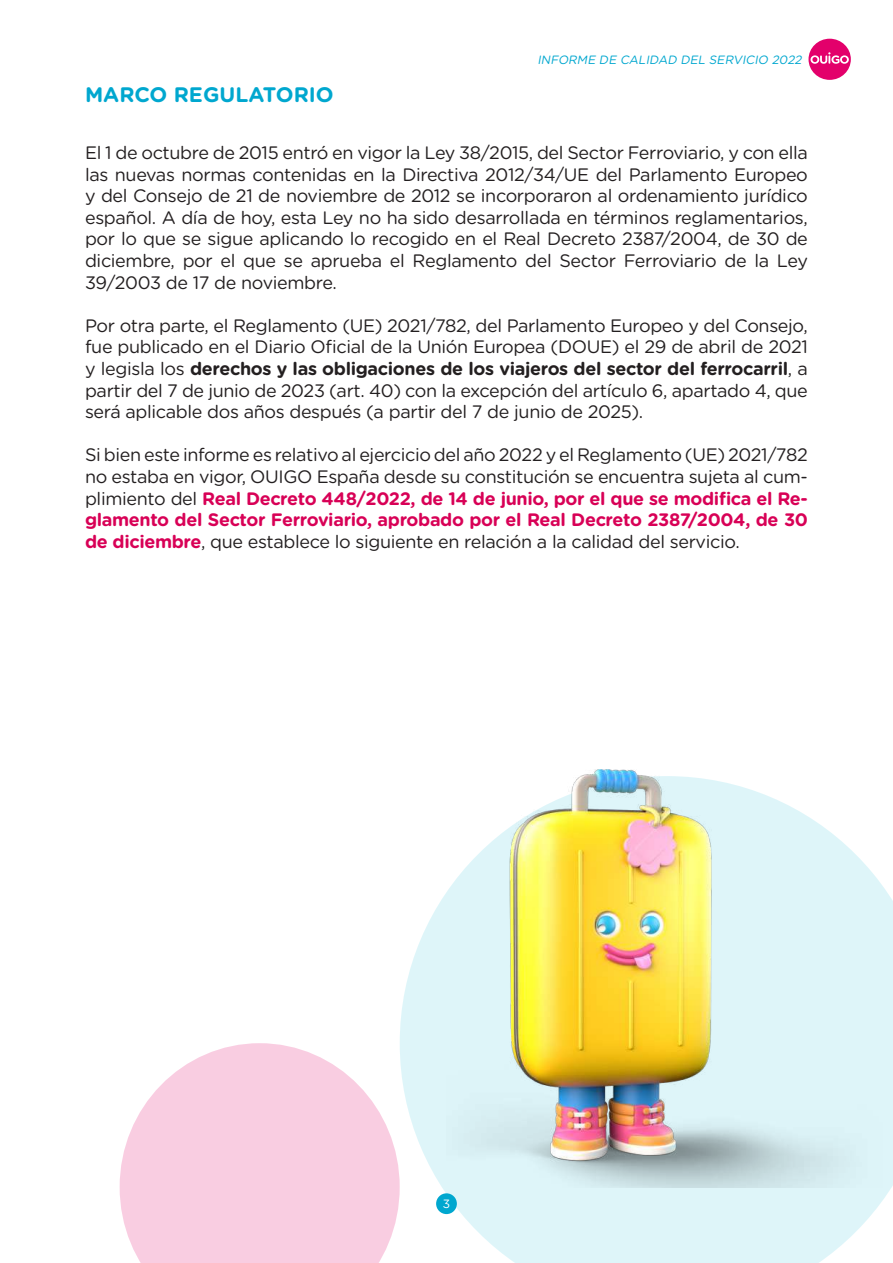
<style>
.page{position:relative;width:893px;height:1263px;background:#fff}
.page>*{position:absolute;margin:0;border:0;box-sizing:border-box;transform-origin:0 0}
.t1{font:700 21px "Gotham Rounded";color:#00a7cf}
.t2{font:18px/21.6px "Gotham Rounded";letter-spacing:-.02em;color:#231f20;text-align:justify}
.t3{font:italic 12px "Gotham Rounded";color:#00a7cf}
.t4{font:12px "Gotham Rounded";color:#fff}
.s1{font-weight:700}
.s2{font-weight:700;color:#d80056}
</style>
<div class="page">
<svg style="left:120px;top:1043px;width:280px;height:220px;fill:#f9cde1"></svg>
<svg style="left:400px;top:885px;width:493px;height:378px;fill:#def5f9"></svg>
<div style="left:436px;top:1193px;width:21px;height:21px;background:#00a7cf;border-radius:50%"></div>
<div style="left:808px;top:39px;width:43px;height:41px;background:#e3006b;border-radius:50%"></div>
<svg style="left:810px;top:52px;width:39px;height:12px"></svg>
<img style="left:446px;top:770px;width:436px;height:417px">
<p class="t1" style="left:85px;top:79px;width:250px">MARCO REGULATORIO</p>
<p class="t3" style="left:537px;top:51px;width:269px">INFORME DE CALIDAD DEL SERVICIO 2022</p>
<p class="t2" style="left:85px;top:141px;width:724px">El 1 de octubre de 2015 entró en vigor la Ley 38/2015, del Sector Ferroviario, y con ella las nuevas normas contenidas en la Directiva 2012/34/UE del Parlamento Europeo y del Consejo de 21 de noviembre de 2012 se incorporaron al ordenamiento jurídico español. A día de hoy, esta Ley no ha sido desarrollada en términos reglamentarios, por lo que se sigue aplicando lo recogido en el Real Decreto 2387/2004, de 30 de diciembre, por el que se aprueba el Reglamento del Sector Ferroviario de la Ley 39/2003 de 17 de noviembre.</p>
<p class="t2" style="left:85px;top:314px;width:724px">Por otra parte, el Reglamento (UE) 2021/782, del Parlamento Europeo y del Consejo, fue publicado en el Diario Oficial de la Unión Europea (DOUE) el 29 de abril de 2021 y legisla los <span class="s1">derechos y las obligaciones de los viajeros del sector del ferrocarril</span>, a partir del 7 de junio de 2023 (art. 40) con la excepción del artículo 6, apartado 4, que será aplicable dos años después (a partir del 7 de junio de 2025).</p>
<p class="t2" style="left:85px;top:443px;width:724px">Si bien este informe es relativo al ejercicio del año 2022 y el Reglamento (UE) 2021/782 no estaba en vigor, OUIGO España desde su constitución se encuentra sujeta al cum&shy;plimiento del <span class="s2">Real Decreto 448/2022, de 14 de junio, por el que se modifica el Re&shy;glamento del Sector Ferroviario, aprobado por el Real Decreto 2387/2004, de 30 de diciembre</span>, que establece lo siguiente en relación a la calidad del servicio.</p>
<p class="t4" style="left:443px;top:1195px;width:9px">3</p>
</div>
